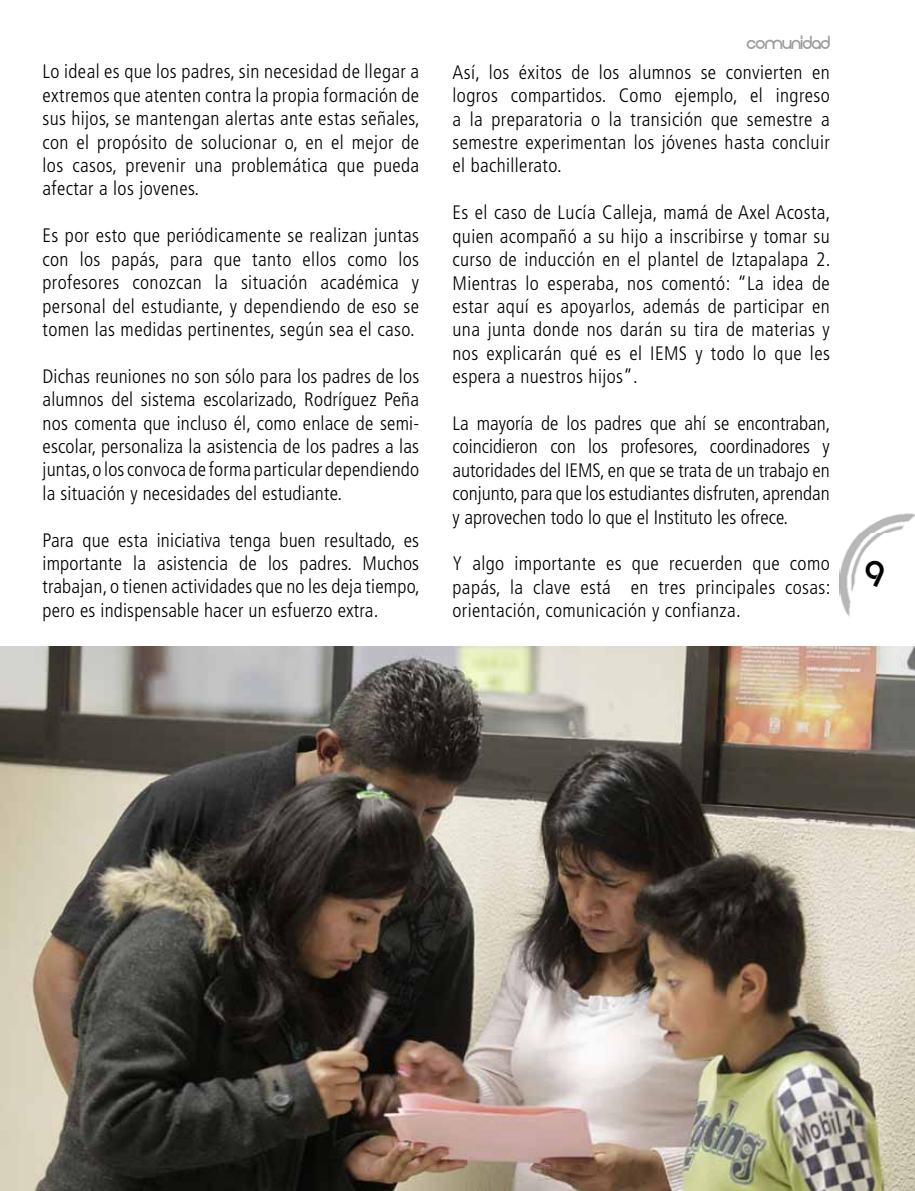
<style>
.page{position:relative;width:915px;height:1191px;background:#fff}
.page>*{position:absolute;margin:0;border:0;box-sizing:border-box;transform-origin:0 0}
.t1{font:39px "Baby Face";color:#000}
.t2{font:300 condensed 19.5px/23.4px "Frutiger";letter-spacing:.02em;color:#000;text-align:justify}
.t3{font:18px "Evolution";color:#9c9e9f}
</style>
<div class="page">
<img style="left:839px;top:513px;width:75px;height:104px">
<img style="left:0;top:646px;width:914px;height:545px">
<p class="t2" style="left:43px;top:60px;width:378px">Lo ideal es que los padres, sin necesidad de llegar a extremos que atenten contra la propia formación de sus hijos, se mantengan alertas ante estas señales, con el propósito de solucionar o, en el mejor de los casos, prevenir una problemática que pueda afectar a los jovenes.</p>
<p class="t2" style="left:43px;top:224px;width:378px">Es por esto que periódicamente se realizan juntas con los papás, para que tanto ellos como los profesores conozcan la situación académica y personal del estudiante, y dependiendo de eso se tomen las medidas pertinentes, según sea el caso.</p>
<p class="t2" style="left:43px;top:364px;width:378px">Dichas reuniones no son sólo para los padres de los alumnos del sistema escolarizado, Rodríguez Peña nos comenta que incluso él, como enlace de semi&shy;escolar, personaliza la asistencia de los padres a las juntas, o los convoca de forma particular dependiendo la situación y necesidades del estudiante.</p>
<p class="t2" style="left:43px;top:528px;width:379px">Para que esta iniciativa tenga buen resultado, es importante la asistencia de los padres. Muchos trabajan, o tienen actividades que no les deja tiempo, pero es indispensable hacer un esfuerzo extra.</p>
<p class="t3" style="left:746px;top:32px;width:85px">comunidad</p>
<p class="t2" style="left:452px;top:61px;width:379px">Así, los éxitos de los alumnos se convierten en logros compartidos. Como ejemplo, el ingreso a la preparatoria o la transición que semestre a semestre experimentan los jóvenes hasta concluir el bachillerato.</p>
<p class="t2" style="left:452px;top:201px;width:379px">Es el caso de Lucía Calleja, mamá de Axel Acosta, quien acompañó a su hijo a inscribirse y tomar su curso de inducción en el plantel de Iztapalapa 2.<br>Mientras lo esperaba, nos comentó: “La idea de estar aquí es apoyarlos, además de participar en una junta donde nos darán su tira de materias y nos explicarán qué es el IEMS y todo lo que les espera a nuestros hijos”.</p>
<p class="t2" style="left:452px;top:412px;width:379px">La mayoría de los padres que ahí se encontraban, coincidieron con los profesores, coordinadores y autoridades del IEMS, en que se trata de un trabajo en conjunto, para que los estudiantes disfruten, aprendan y aprovechen todo lo que el Instituto les ofrece.</p>
<p class="t2" style="left:452px;top:552px;width:379px">Y algo importante es que recuerden que como papás, la clave está en tres principales cosas: orientación, comunicación y confianza.</p>
<h1 class="t1" style="left:864px;top:556px;width:27px">9</h1>
</div>
